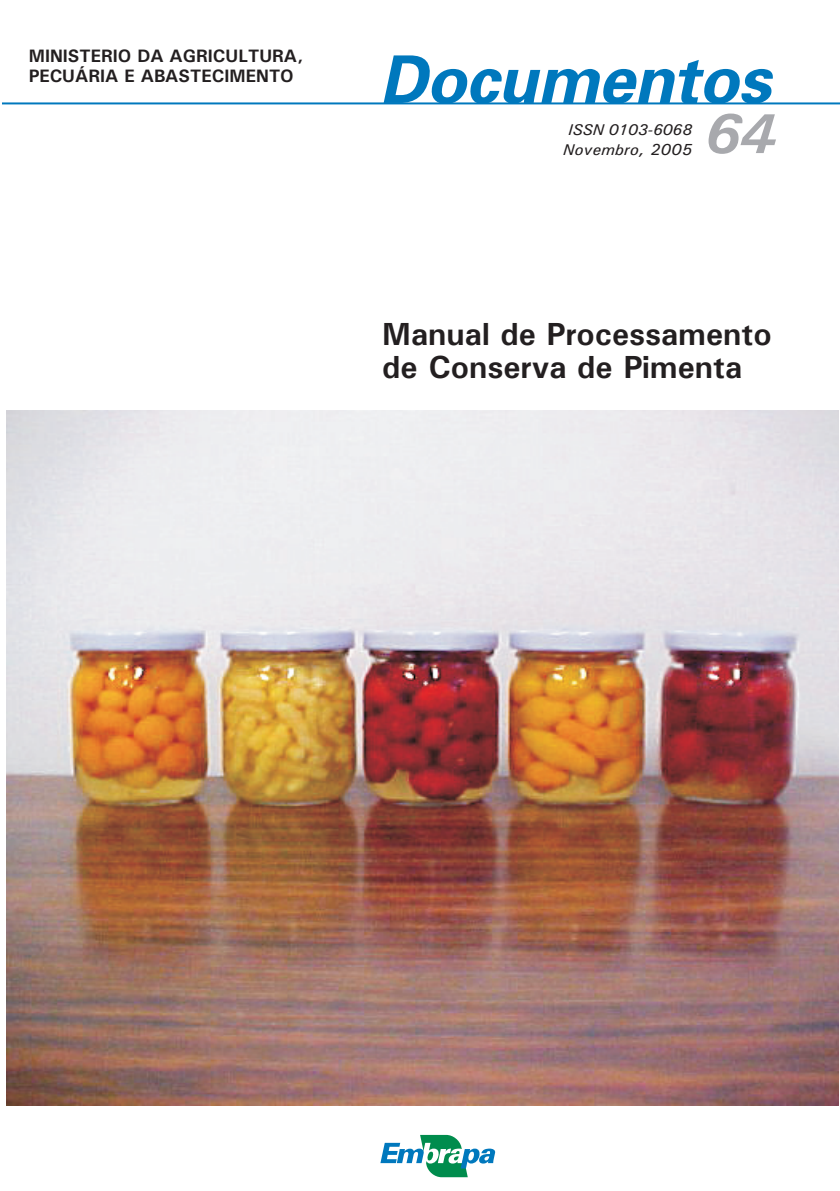
<style>
.page{position:relative;width:840px;height:1191px;background:#fff}
.page>*{position:absolute;margin:0;border:0;box-sizing:border-box;transform-origin:0 0}
.t1{font:italic 500 56.2px "Univers";color:#a8a9ad}
.t2{font:500 32px/33px "Univers";color:#231f20}
.t3{font:500 18px/20.2px "Univers";color:#231f20}
.t4{font:italic 500 15.6px/19.6px "Univers";color:#231f20;text-align:center}
.s1{font-size:16px}
</style>
<div class="page">
<hr style="left:2px;top:102px;width:837px;height:2px;background:#0078bd">
<svg style="left:383px;top:55px;width:390px;height:48px"></svg>
<svg style="left:380px;top:1134px;width:115px;height:43px"></svg>
<img style="left:6px;top:410px;width:831px;height:695px">
<p class="t3" style="left:29px;top:47px;width:276px">MINISTERIO DA AGRICULTURA,<br>PECUÁRIA E ABASTECIMENTO</p>
<p class="t4" style="left:563px;top:121px;width:130px">ISSN 0103-6068<br>Novembro<span class="s1">, 2005</span></p>
<h1 class="t1" style="left:704px;top:114px;width:72px">64</h1>
<h2 class="t2" style="left:382px;top:321px;width:391px">Manual de Processamento de Conserva de Pimenta</h2>
</div>
